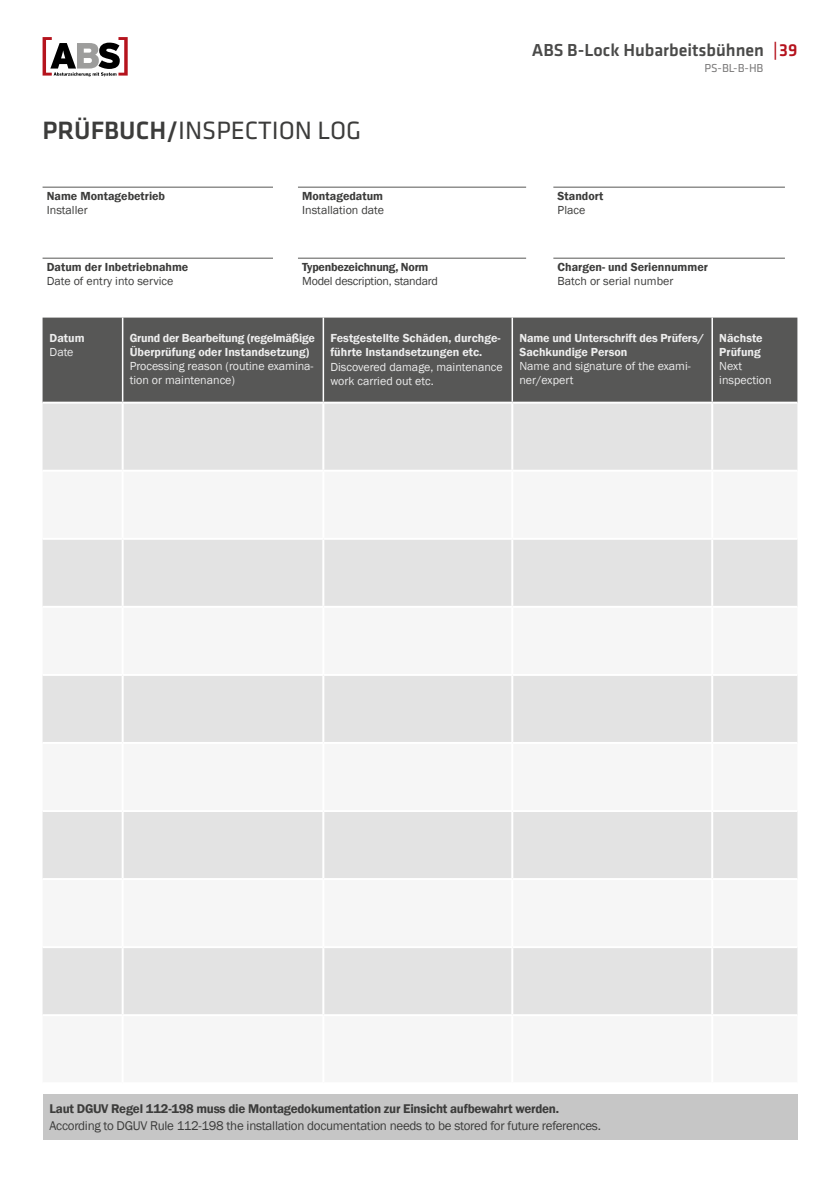
<style>
.page{position:relative;width:840px;height:1191px;background:#fff}
.page>*{position:absolute;margin:0;border:0;box-sizing:border-box;transform-origin:0 0}
.t1{font:26px "Klavika Basic";color:#3c3c3b}
.t2{font:500 18px "Klavika Basic";color:#4a4a49}
.t3{font:13px "Franklin Gothic";letter-spacing:-.02em;color:#3c3c3b}
.t4{font:600 13px "Franklin Gothic";letter-spacing:-.02em;color:#3c3c3b}
.t5{font:600 12px/14px "Franklin Gothic";color:#ededed}
.t6{font:12px/14px "Franklin Gothic";color:#ededed}
.t7{font:600 12px "Franklin Gothic";color:#3c3c3b}
.t8{font:12px "Franklin Gothic";color:#3c3c3b}
.t9{font:12px "Franklin Gothic";letter-spacing:-.02em;color:#3c3c3b}
.t10{font:600 12px "Franklin Gothic";letter-spacing:-.02em;color:#3c3c3b}
.t11{font:12px "Klavika Basic";color:#7c7b7b}
.s1{font-weight:500}
.s2{color:#b5131d}
</style>
<div class="page">
<hr style="left:43px;top:187px;width:230px;height:1px;background:#575756">
<hr style="left:298px;top:187px;width:228px;height:1px;background:#575756">
<hr style="left:553px;top:187px;width:231px;height:1px;background:#575756">
<hr style="left:43px;top:258px;width:230px;height:1px;background:#575756">
<hr style="left:298px;top:258px;width:228px;height:1px;background:#575756">
<hr style="left:553px;top:258px;width:231px;height:1px;background:#575756">
<div style="left:43px;top:317px;width:754px;height:85px;background:#575756"></div>
<div style="left:43px;top:404px;width:754px;height:66px;background:#e3e3e3"></div>
<div style="left:43px;top:540px;width:754px;height:66px;background:#e3e3e3"></div>
<div style="left:43px;top:676px;width:754px;height:66px;background:#e3e3e3"></div>
<div style="left:43px;top:812px;width:754px;height:66px;background:#e3e3e3"></div>
<div style="left:43px;top:948px;width:754px;height:66px;background:#e3e3e3"></div>
<hr style="left:122px;top:317px;width:1px;height:85px;background:#fff">
<hr style="left:322px;top:317px;width:2px;height:85px;background:#fff">
<hr style="left:511px;top:317px;width:1px;height:85px;background:#fff">
<hr style="left:711px;top:317px;width:1px;height:85px;background:#fff">
<hr style="left:122px;top:404px;width:2px;height:66px;background:#fff">
<hr style="left:322px;top:404px;width:2px;height:66px;background:#fff">
<hr style="left:511px;top:404px;width:2px;height:66px;background:#fff">
<hr style="left:710px;top:404px;width:2px;height:66px;background:#fff">
<hr style="left:122px;top:540px;width:2px;height:66px;background:#fff">
<hr style="left:322px;top:540px;width:2px;height:66px;background:#fff">
<hr style="left:511px;top:540px;width:2px;height:66px;background:#fff">
<hr style="left:710px;top:540px;width:2px;height:66px;background:#fff">
<hr style="left:122px;top:676px;width:2px;height:66px;background:#fff">
<hr style="left:322px;top:676px;width:2px;height:66px;background:#fff">
<hr style="left:511px;top:676px;width:2px;height:66px;background:#fff">
<hr style="left:710px;top:676px;width:2px;height:66px;background:#fff">
<hr style="left:122px;top:812px;width:2px;height:66px;background:#fff">
<hr style="left:322px;top:812px;width:2px;height:66px;background:#fff">
<hr style="left:511px;top:812px;width:2px;height:66px;background:#fff">
<hr style="left:710px;top:812px;width:2px;height:66px;background:#fff">
<hr style="left:122px;top:948px;width:2px;height:66px;background:#fff">
<hr style="left:322px;top:948px;width:2px;height:66px;background:#fff">
<hr style="left:511px;top:948px;width:2px;height:66px;background:#fff">
<hr style="left:710px;top:948px;width:2px;height:66px;background:#fff">
<div style="left:43px;top:1094px;width:754px;height:46px;background:#c6c6c6"></div>
<svg style="left:43px;top:37px;width:85px;height:39px"></svg>
<h1 class="t1" style="left:43px;top:113px;width:320px"><span class="s1">PRÜFBUCH/</span>INSPECTION LOG</h1>
<h2 class="t2" style="left:531px;top:38px;width:267px">ABS B-Lock Hubarbeitsbühnen <span class="s2">|39</span></h2>
<p class="t11" style="left:704px;top:60px;width:61px">PS-BL-B-HB</p>
<p class="t7" style="left:47px;top:188px;width:120px">Name Montagebetrieb</p>
<p class="t8" style="left:47px;top:203px;width:42px">Installer</p>
<p class="t7" style="left:302px;top:188px;width:82px">Montagedatum</p>
<p class="t8" style="left:302px;top:202px;width:83px">Installation date</p>
<p class="t7" style="left:557px;top:188px;width:47px">Standort</p>
<p class="t8" style="left:557px;top:202px;width:29px">Place</p>
<p class="t7" style="left:47px;top:259px;width:143px">Datum der Inbetriebnahme</p>
<p class="t8" style="left:47px;top:273px;width:128px">Date of entry into service</p>
<p class="t10" style="left:302px;top:259px;width:128px">Typenbezeichnung, Norm</p>
<p class="t9" style="left:302px;top:273px;width:137px">Model description, standard</p>
<p class="t7" style="left:557px;top:259px;width:152px">Chargen- und Seriennummer</p>
<p class="t8" style="left:557px;top:273px;width:117px">Batch or serial number</p>
<p class="t5" style="left:50px;top:331px;width:36px">Datum</p>
<p class="t6" style="left:50px;top:345px;width:25px">Date</p>
<p class="t5" style="left:130px;top:331px;width:186px">Grund der Bearbeitung (regelmäßige<br>Überprüfung oder Instandsetzung)</p>
<p class="t6" style="left:130px;top:359px;width:185px">Processing reason (routine examina&shy;tion or maintenance)</p>
<p class="t5" style="left:330px;top:331px;width:171px">Festgestellte Schäden, durchge&shy;führte Instandsetzungen etc.</p>
<p class="t6" style="left:330px;top:360px;width:174px">Discovered damage, maintenance work carried out etc.</p>
<p class="t5" style="left:519px;top:331px;width:186px">Name und Unterschrift des Prüfers/<br>Sachkundige Person</p>
<p class="t6" style="left:519px;top:359px;width:173px">Name and signature of the exami&shy;ner/expert</p>
<p class="t5" style="left:719px;top:331px;width:45px">Nächste<br>Prüfung</p>
<p class="t6" style="left:719px;top:359px;width:54px">Next inspection</p>
<p class="t4" style="left:50px;top:1101px;width:510px">Laut DGUV Regel 112-198 muss die Montagedokumentation zur Einsicht aufbewahrt werden.</p>
<p class="t3" style="left:50px;top:1118px;width:552px">According to DGUV Rule 112-198 the installation documentation needs to be stored for future references.</p>
</div>
